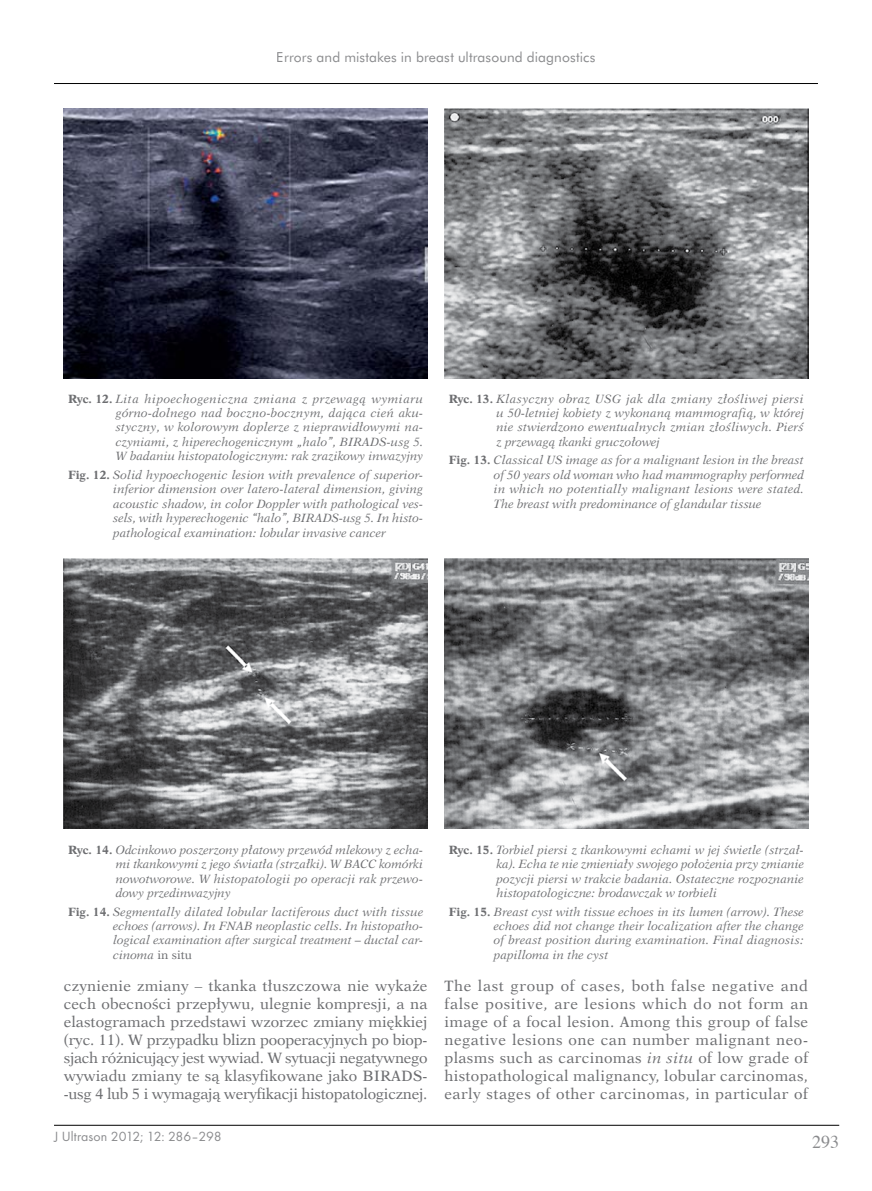
<style>
.page{position:relative;width:872px;height:1191px;background:#fff}
.page>*{position:absolute;margin:0;border:0;box-sizing:border-box;transform-origin:0 0}
.t1{font:18px "Times";color:#6d6e71}
.t2{font:15px/18px "Dutch 823 EU";letter-spacing:.01em;color:#6d6e71;text-align:justify}
.t3{font:13.8px "Futura PL";letter-spacing:.005em;color:#6d6e71}
.t4{font:13.8px "Pfutura";letter-spacing:-.005em;color:#6d6e71}
.t5{font:italic 12px/14.4px "Dutch 823 EU";color:#6d6e71;text-align:justify}
.s1{font-weight:700;font-style:normal}
.s2{font-style:normal}
.s3{font-style:italic}
</style>
<div class="page">
<hr style="left:54px;top:1125px;width:785px;height:1px;background:#000">
<hr style="left:54px;top:83px;width:764px;height:1px;background:#000">
<img style="left:64px;top:108px;width:363px;height:270px">
<img style="left:444px;top:108px;width:364px;height:270px">
<img style="left:64px;top:558px;width:363px;height:270px">
<img style="left:444px;top:558px;width:364px;height:270px">
<p class="t3" style="left:277px;top:49px;width:320px">Errors and mistakes in breast ultrasound diagnostics</p>
<p class="t5" style="left:116px;top:391px;width:309px;text-indent:-48px"><span class="s1">Ryc. 12.</span> Lita hipoechogeniczna zmiana z przewagą wymiaru górno‑dolnego nad boczno‑bocznym, dająca cień aku‑ styczny, w kolorowym doplerze z nieprawidłowymi na‑ czyniami, z hiperechogenicznym „halo”, BIRADS‑usg 5.<br>W badaniu histopatologicznym: rak zrazikowy inwazyjny</p>
<p class="t5" style="left:113px;top:467px;width:311px;text-indent:-45px"><span class="s1">Fig. 12.</span> Solid hypoechogenic lesion with prevalence of superior&shy;inferior dimension over latero‑lateral dimension, giving acoustic shadow, in color Doppler with pathological ves‑ sels, with hyperechogenic “halo”, BIRADS‑usg 5. In histo‑ pathological examination: lobular invasive cancer</p>
<p class="t5" style="left:496px;top:391px;width:309px;text-indent:-48px"><span class="s1">Ryc. 13.</span> Klasyczny obraz USG jak dla zmiany złośliwej piersi u 50‑letniej kobiety z wykonaną mammografią, w której nie stwierdzono ewentualnych zmian złośliwych. Pierś z przewagą tkanki gruczołowej</p>
<p class="t5" style="left:494px;top:453px;width:311px;text-indent:-45px"><span class="s1">Fig. 13.</span> Classical US image as for a malignant lesion in the breast of 50 years old woman who had mammography performed in which no potentially malignant lesions were stated.<br>The breast with predominance of glandular tissue</p>
<p class="t5" style="left:116px;top:842px;width:309px;text-indent:-48px"><span class="s1">Ryc. 14.</span> Odcinkowo poszerzony płatowy przewód mlekowy z echa‑ mi tkankowymi z jego światła (strzałki). W BACC komórki nowotworowe. W histopatologii po operacji rak przewo‑ dowy przedinwazyjny</p>
<p class="t5" style="left:113px;top:904px;width:312px;text-indent:-45px"><span class="s1">Fig. 14.</span> Segmentally dilated lobular lactiferous duct with tissue echoes (arrows). In FNAB neoplastic cells. In histopatho‑ logical examination after surgical treatment – ductal car‑ cinoma <span class="s2">in situ</span></p>
<p class="t5" style="left:496px;top:842px;width:309px;text-indent:-48px"><span class="s1">Ryc. 15.</span> Torbiel piersi z tkankowymi echami w jej świetle (strzał‑ ka). Echa te nie zmieniały swojego położenia przy zmianie pozycji piersi w trakcie badania. Ostateczne rozpoznanie histopatologiczne: brodawczak w torbieli</p>
<p class="t5" style="left:494px;top:904px;width:311px;text-indent:-45px"><span class="s1">Fig. 15.</span> Breast cyst with tissue echoes in its lumen (arrow). These echoes did not change their localization after the change of breast position during examination. Final diagnosis: papilloma in the cyst</p>
<p class="t2" style="left:64px;top:976px;width:365px">czynienie zmiany – tkanka tłuszczowa nie wykaże cech obecności przepływu, ulegnie kompresji, a na elastogramach przedstawi wzorzec zmiany miękkiej (ryc. 11). W przypadku blizn pooperacyjnych po biop‑ sjach różnicujący jest wywiad. W sytuacji negatywnego wywiadu zmiany te są klasyfikowane jako BIRADS-‑usg 4 lub 5 i wymagają weryfikacji histopatologicznej.</p>
<p class="t2" style="left:444px;top:976px;width:365px">The last group of cases, both false negative and false positive, are lesions which do not form an image of a focal lesion. Among this group of false negative lesions one can number malignant neo‑ plasms such as carcinomas <span class="s3">in situ</span> of low grade of histopathological malignancy, lobular carcinomas, early stages of other carcinomas, in particular of</p>
<p class="t4" style="left:54px;top:1128px;width:169px">J Ultrason 2012; 12: 286–298</p>
<h1 class="t1" style="left:812px;top:1125px;width:28px">293</h1>
</div>
